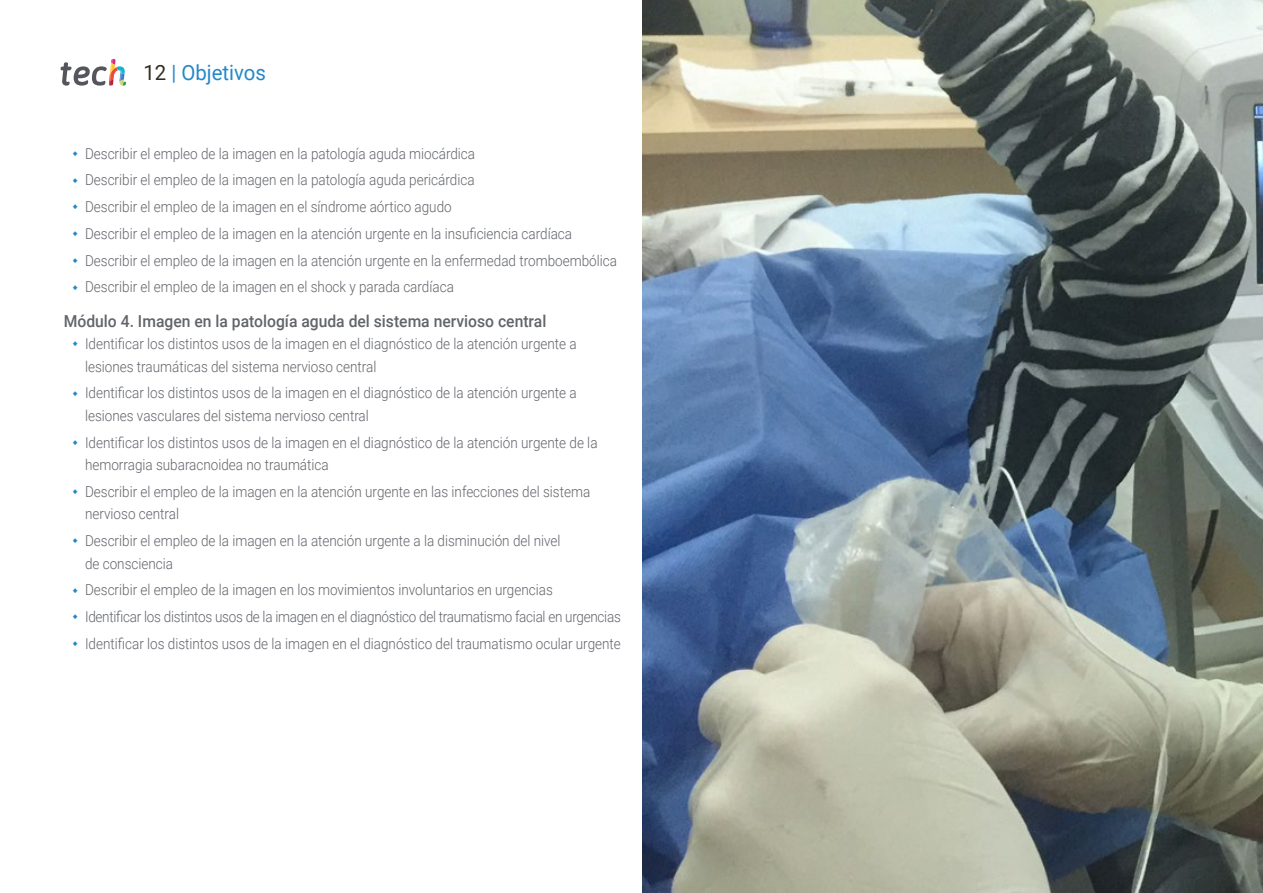
<style>
.page{position:relative;width:1263px;height:893px;background:#fff}
.page>*{position:absolute;margin:0;border:0;box-sizing:border-box;transform-origin:0 0}
.t1{font:21px "Roboto";color:#2488c9}
.t2{font:500 16.5px "Roboto";color:#61646a;scale:.95 1}
.t3{font:300 15px/26.7px "Roboto";color:#61646a;scale:.9 1}
.s1{color:#312e20}
</style>
<div class="page">
<img style="left:642px;top:0;width:621px;height:893px">
<svg style="left:61px;top:59px;width:65px;height:27px"></svg>
<h1 class="t1" style="left:144px;top:57px;width:124px"><span class="s1">12</span> | Objetivos</h1>
<p class="t3" style="left:85px;top:139px;width:592px">Describir el empleo de la imagen en la patología aguda miocárdica<br>Describir el empleo de la imagen en la patología aguda pericárdica<br>Describir el empleo de la imagen en el síndrome aórtico agudo<br>Describir el empleo de la imagen en la atención urgente en la insuficiencia cardíaca Describir el empleo de la imagen en la atención urgente en la enfermedad tromboembólica Describir el empleo de la imagen en el shock y parada cardíaca</p>
<p class="t2" style="left:64px;top:309px;width:509px">Módulo 4. Imagen en la patología aguda del sistema nervioso central</p>
<p class="t3" style="left:85px;top:332px;width:548px;line-height:22.5px">Identificar los distintos usos de la imagen en el diagnóstico de la atención urgente a lesiones traumáticas del sistema nervioso central</p>
<p class="t3" style="left:85px;top:381px;width:548px;line-height:22.5px">Identificar los distintos usos de la imagen en el diagnóstico de la atención urgente a lesiones vasculares del sistema nervioso central</p>
<p class="t3" style="left:85px;top:430px;width:571px;line-height:22.5px">Identificar los distintos usos de la imagen en el diagnóstico de la atención urgente de la hemorragia subaracnoidea no traumática</p>
<p class="t3" style="left:85px;top:480px;width:563px;line-height:22.5px">Describir el empleo de la imagen en la atención urgente en las infecciones del sistema nervioso central</p>
<p class="t3" style="left:85px;top:529px;width:530px;line-height:22.5px">Describir el empleo de la imagen en la atención urgente a la disminución del nivel de consciencia</p>
<p class="t3" style="left:85px;top:576px;width:597px">Describir el empleo de la imagen en los movimientos involuntarios en urgencias<br>Identificar los distintos usos de la imagen en el diagnóstico del traumatismo facial en urgencias<br>Identificar los distintos usos de la imagen en el diagnóstico del traumatismo ocular urgente</p>
</div>
